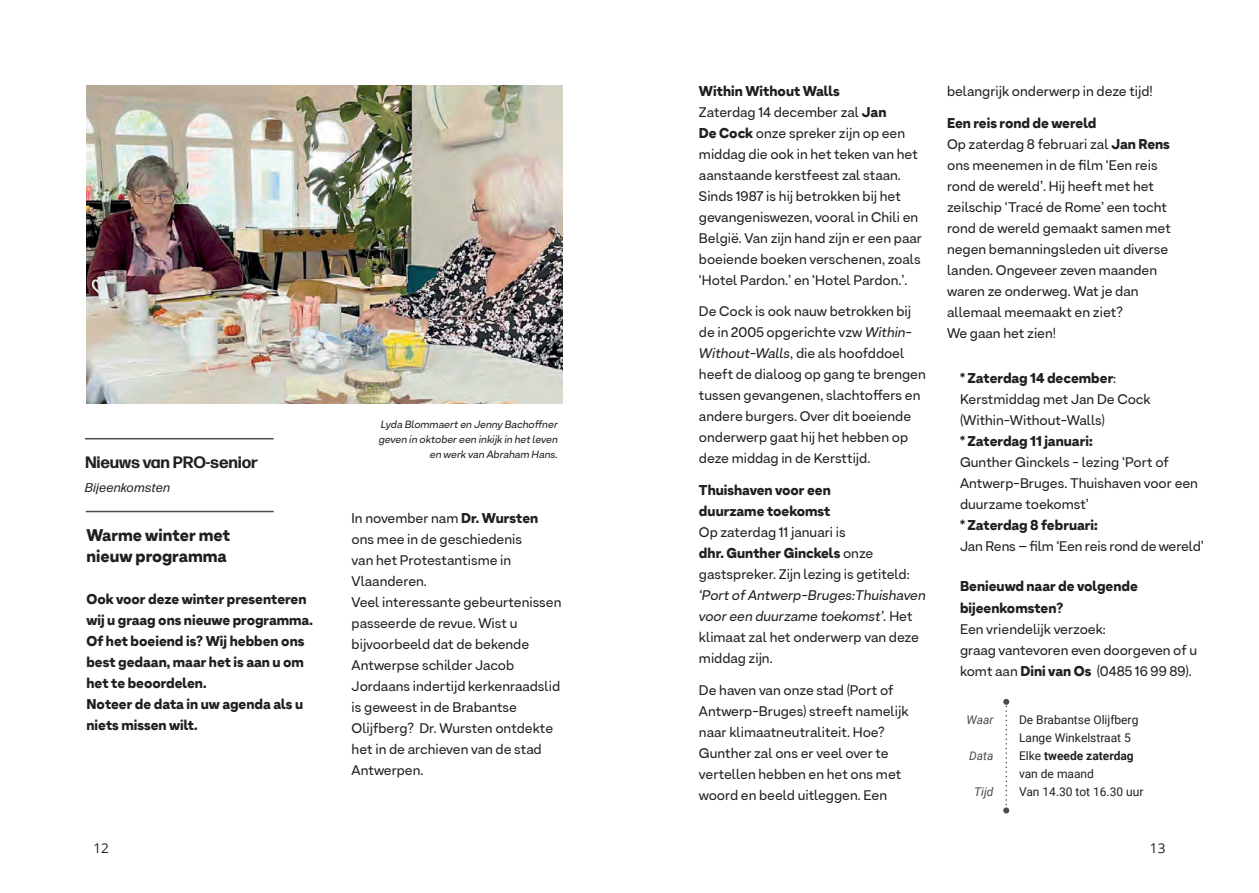
<style>
.page{position:relative;width:1259px;height:893px;background:#fff}
.page>*{position:absolute;margin:0;border:0;box-sizing:border-box;transform-origin:0 0}
.t1{font:900 16.5px/21px "Armin Soft";color:#231f20}
.t2{font:700 16.5px "Forma DJR Micro";letter-spacing:-.01em;color:#231f20}
.t3{font:13.8px/21px "Armin Soft";color:#231f20}
.t4{font:900 13.8px/21px "Armin Soft";color:#231f20}
.t5{font:italic 13.8px/21px "Armin Soft";color:#231f20}
.t6{font:13.5px "Open Sans";color:#231f20}
.t7{font:italic 12.75px "Forma DJR Micro";letter-spacing:.02em;color:#231f20}
.t8{font:12px/18px "Roboto";color:#231f20}
.t9{font:italic 12px "Roboto";color:#4b4c4d}
.t10{font:italic 10.5px/15px "Armin Soft";color:#231f20;text-align:right}
.s1{font-weight:900}
.s2{font-style:italic}
.s3{font-style:normal}
.s4{font-weight:700}
</style>
<div class="page">
<hr style="left:85px;top:438px;width:189px;height:1px;background:#4b4c4d">
<hr style="left:86px;top:511px;width:188px;height:1px;background:#4b4c4d">
<img style="left:86px;top:85px;width:477px;height:319px">
<svg style="left:1003px;top:699px;width:6px;height:114px"></svg>
<p class="t2" style="left:85px;top:452px;width:175px">Nieuws van PRO-senior</p>
<p class="t7" style="left:85px;top:480px;width:87px">Bijeenkomsten</p>
<p class="t1" style="left:86px;top:525px;width:145px">Warme winter met nieuw programma</p>
<p class="t4" style="left:86px;top:589px;width:228px">Ook voor deze winter presenteren wij u graag ons nieuwe programma.<br>Of het boeiend is? Wij hebben ons best gedaan, maar het is aan u om het te beoordelen.<br>Noteer de data in uw agenda als u niets missen wilt.</p>
<p class="t10" style="left:379px;top:417px;width:181px">Lyda Blommaert en Jenny Bachoffner geven in oktober een inkijk in het leven en werk van Abraham Hans.</p>
<p class="t3" style="left:352px;top:507px;width:211px">In november nam <span class="s1">Dr. Wursten </span>ons mee in de geschiedenis<br>van het Protestantisme in<br>Vlaanderen.<br>Veel interessante gebeurtenissen passeerde de revue. Wist u bijvoorbeeld dat de bekende<br>Antwerpse schilder Jacob<br>Jordaans indertijd kerkenraadslid is geweest in de Brabantse<br>Olijfberg? Dr. Wursten ontdekte het in de archieven van de stad<br>Antwerpen.</p>
<p class="t3" style="left:699px;top:80px;width:224px"><span class="s1">Within Without Walls<br></span>Zaterdag 14 december zal <span class="s1">Jan<br>De Cock</span> onze spreker zijn op een middag die ook in het teken van het aanstaande kerstfeest zal staan.<br>Sinds 1987 is hij betrokken bij het gevangeniswezen, vooral in Chili en<br>België. Van zijn hand zijn er een paar boeiende boeken verschenen, zoals ‘Hotel Pardon.’ en ‘Hotel Pardon.’.</p>
<p class="t3" style="left:699px;top:301px;width:228px">De Cock is ook nauw betrokken bij de in 2005 opgerichte vzw <span class="s2">Within-Without-Walls</span>, die als hoofddoel heeft de dialoog op gang te brengen tussen gevangenen, slachtoffers en andere burgers. Over dit boeiende onderwerp gaat hij het hebben op deze middag in de Kersttijd.</p>
<p class="t4" style="left:699px;top:479px;width:133px">Thuishaven voor een duurzame toekomst</p>
<p class="t3" style="left:699px;top:521px;width:212px">Op zaterdag 11 januari is<br><span class="s1">dhr. Gunther Ginckels</span> onze gastspreker. Zijn lezing is getiteld:</p>
<p class="t5" style="left:699px;top:584px;width:228px">‘Port of Antwerp-Bruges:Thuishaven voor een duurzame toekomst’. <span class="s3">Het klimaat zal het onderwerp van deze middag zijn.</span></p>
<p class="t3" style="left:699px;top:679px;width:211px">De haven van onze stad (Port of<br>Antwerp-Bruges) streeft namelijk naar klimaatneutraliteit. Hoe?<br>Gunther zal ons er veel over te vertellen hebben en het ons met woord en beeld uitleggen. Een</p>
<p class="t3" style="left:947px;top:80px;width:207px">belangrijk onderwerp in deze tijd!</p>
<p class="t3" style="left:947px;top:112px;width:225px"><span class="s1">Een reis rond de wereld<br></span>Op zaterdag 8 februari zal <span class="s1">Jan Rens </span>ons meenemen in de film ‘Een reis rond de wereld’. Hij heeft met het zeilschip ‘Tracé de Rome’ een tocht rond de wereld gemaakt samen met negen bemanningsleden uit diverse landen. Ongeveer zeven maanden waren ze onderweg. Wat je dan allemaal meemaakt en ziet?<br>We gaan het zien!</p>
<p class="t3" style="left:960px;top:367px;width:192px"><span class="s1">* Zaterdag 14 december</span>:<br>Kerstmiddag met Jan De Cock (Within-Without-Walls)</p>
<p class="t4" style="left:960px;top:430px;width:134px">* Zaterdag 11 januari:</p>
<p class="t3" style="left:960px;top:451px;width:239px">Gunther Ginckels - lezing ‘Port of<br>Antwerp-Bruges. Thuishaven voor een duurzame toekomst’</p>
<p class="t4" style="left:960px;top:514px;width:139px">* Zaterdag 8 februari:</p>
<p class="t3" style="left:960px;top:535px;width:245px">Jan Rens – film ‘Een reis rond de wereld’</p>
<p class="t4" style="left:960px;top:576px;width:179px">Benieuwd naar de volgende bijeenkomsten?</p>
<p class="t3" style="left:960px;top:618px;width:239px">Een vriendelijk verzoek:<br>graag vantevoren even doorgeven of u komt aan <span class="s1">Dini van Os</span> (0485 16 99 89).</p>
<p class="t9" style="left:966px;top:711px;width:28px">Waar</p>
<p class="t9" style="left:969px;top:747px;width:26px">Data</p>
<p class="t9" style="left:974px;top:783px;width:21px">Tijd</p>
<p class="t8" style="left:1019px;top:710px;width:126px">De Brabantse Olijfberg<br>Lange Winkelstraat 5<br>Elke <span class="s4">tweede zaterdag </span>van de maand<br>Van 14.30 tot 16.30 uur</p>
<p class="t6" style="left:94px;top:839px;width:17px">12</p>
<p class="t6" style="left:1150px;top:839px;width:17px">13</p>
</div>
